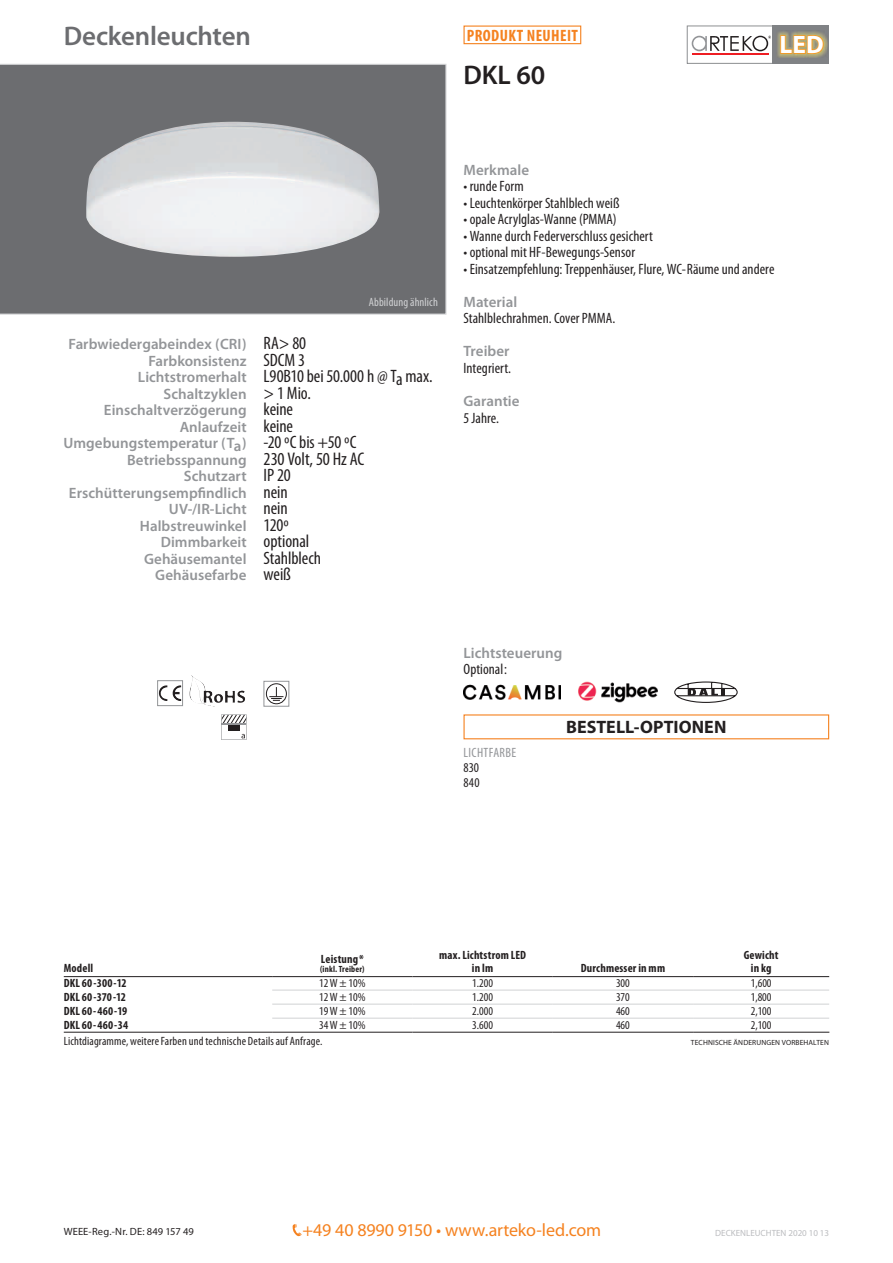
<style>
.page{position:relative;width:893px;height:1263px;background:#fff}
.page>*{position:absolute;margin:0;border:0;box-sizing:border-box;transform-origin:0 0}
.t1{font:600 27px "Myriad Pro";letter-spacing:-.01em;color:#6c6d70}
.t2{font:600 27px "Myriad Pro";color:#231f20}
.t3{font:700 25.2px "Myriad Pro";color:#fff}
.t4{font:condensed 18px "Myriad Pro";letter-spacing:-.005em;color:#231f20}
.t5{font:18px "Myriad Pro";letter-spacing:-.005em;color:#f58220}
.t6{font:700 18px "Myriad Pro";letter-spacing:.005em;color:#231f20}
.t7{font:700 condensed 16.5px "Myriad Pro";letter-spacing:.025em;color:#f58220}
.t8{font:600 15px/16.5px "Myriad Pro";color:#939598;text-align:right}
.t9{font:condensed 15px "Myriad Pro";letter-spacing:.005em;color:#231f20}
.t10{font:condensed 13.5px "Myriad Pro";letter-spacing:.025em;color:#939598}
.t11{font:condensed 13.5px/15px "Myriad Pro";letter-spacing:.01em;color:#231f20}
.t12{font:condensed 12px "Myriad Pro";letter-spacing:.01em;color:#231f20}
.t13{font:700 condensed 12px/13.5px "Myriad Pro";letter-spacing:.015em;color:#231f20;text-align:center}
.t14{font:condensed 12px "Myriad Pro";letter-spacing:.01em;color:#d1d2d4}
.t15{font:10.5px "Myriad Pro";letter-spacing:.01em;color:#231f20}
.t16{font:9px "Myriad Pro";color:#bcbdc0}
.t17{font:700 condensed 9px "Myriad Pro";letter-spacing:.025em;color:#231f20}
.t18{font:7.5px "Myriad Pro";letter-spacing:.015em;color:#231f20}
.s1{font-weight:400;font-stretch:condensed;font-size:18px;color:#231f20}
.s2{font-weight:600;font-stretch:normal;font-size:15px;color:#939598}
.s3{font-weight:400;font-stretch:condensed;font-size:18.3px;color:#231f20}
</style>
<div class="page">
<svg style="left:160px;top:685px;width:7px;height:4px"></svg>
<div style="left:157px;top:680px;width:26px;height:26px;border:1px solid #939598"></div>
<svg style="left:293px;top:1224px;width:8px;height:12px"></svg>
<svg style="left:64px;top:977px;width:765px;height:55px"></svg>
<hr style="left:272px;top:990px;width:140px;height:1px;background:#d1d2d4">
<hr style="left:272px;top:1004px;width:140px;height:1px;background:#d1d2d4">
<hr style="left:272px;top:1018px;width:140px;height:1px;background:#d1d2d4">
<hr style="left:64px;top:1032px;width:208px;height:1px;background:#231f20">
<hr style="left:272px;top:1032px;width:140px;height:1px;background:#231f20">
<hr style="left:412px;top:1032px;width:141px;height:1px;background:#231f20">
<hr style="left:553px;top:1032px;width:140px;height:1px;background:#231f20">
<hr style="left:693px;top:1032px;width:136px;height:1px;background:#231f20">
<hr style="left:64px;top:976px;width:208px;height:1px;background:#231f20">
<hr style="left:412px;top:976px;width:141px;height:1px;background:#231f20">
<hr style="left:553px;top:976px;width:140px;height:1px;background:#231f20">
<hr style="left:693px;top:976px;width:136px;height:1px;background:#231f20">
<hr style="left:412px;top:990px;width:141px;height:1px;background:#d1d2d4">
<hr style="left:553px;top:990px;width:140px;height:1px;background:#d1d2d4">
<hr style="left:693px;top:990px;width:136px;height:1px;background:#d1d2d4">
<hr style="left:412px;top:1004px;width:141px;height:1px;background:#d1d2d4">
<hr style="left:553px;top:1004px;width:140px;height:1px;background:#d1d2d4">
<hr style="left:693px;top:1004px;width:136px;height:1px;background:#d1d2d4">
<hr style="left:412px;top:1018px;width:141px;height:1px;background:#d1d2d4">
<hr style="left:553px;top:1018px;width:140px;height:1px;background:#d1d2d4">
<hr style="left:693px;top:1018px;width:136px;height:1px;background:#d1d2d4">
<hr style="left:64px;top:989px;width:208px;height:2px;background:#fff">
<hr style="left:64px;top:1003px;width:208px;height:2px;background:#fff">
<hr style="left:64px;top:1017px;width:208px;height:2px;background:#fff">
<hr style="left:272px;top:976px;width:140px;height:1px;background:#231f20">
<svg style="left:266px;top:683px;width:21px;height:21px"></svg>
<div style="left:264px;top:681px;width:25px;height:25px;border:1px solid #939598"></div>
<div style="left:463px;top:714px;width:366px;height:25px;border:1px solid #f58220"></div>
<img style="left:463px;top:684px;width:98px;height:16px">
<img style="left:578px;top:682px;width:79px;height:21px">
<svg style="left:674px;top:681px;width:64px;height:22px"></svg>
<div style="left:463px;top:26px;width:118px;height:18px;border:1px solid #f58220"></div>
<svg style="left:221px;top:714px;width:26px;height:26px"></svg>
<svg style="left:0;top:64px;width:446px;height:251px;background:#8f9093"></svg>
<svg style="left:687px;top:26px;width:142px;height:38px"></svg>
<h1 class="t1" style="left:64px;top:19px;width:189px">Deckenleuchten</h1>
<h2 class="t3" style="left:779px;top:28px;width:46px">LED</h2>
<p class="t7" style="left:467px;top:25px;width:113px">PRODUKT NEUHEIT</p>
<h1 class="t2" style="left:463px;top:58px;width:83px">DKL 60</h1>
<p class="t14" style="left:369px;top:295px;width:71px">Abbildung ähnlich</p>
<p class="t8" style="left:69px;top:336px;width:239px">Farbwiedergabeindex (CRI) <span class="s1">RA&gt; 80<br></span>Farbkonsistenz <span class="s1">SDCM 3</span></p>
<p class="t4" style="left:138px;top:366px;width:296px"><span class="s2">Lichtstromerhalt</span> L90B10 bei 50.000 h @ Ta max.</p>
<p class="t8" style="left:164px;top:385px;width:149px">Schaltzyklen <span class="s1">&gt; 1 Mio.</span></p>
<p class="t8" style="left:104px;top:402px;width:191px">Einschaltverzögerung <span class="s1">keine</span></p>
<p class="t8" style="left:180px;top:418px;width:115px">Anlaufzeit <span class="s1">keine</span></p>
<p class="t8" style="left:64px;top:435px;width:294px">Umgebungstemperatur (Ta) <span class="s1">-20 ºC bis +50 ºC</span></p>
<p class="t8" style="left:127px;top:451px;width:239px">Betriebsspannung <span class="s3">230 Volt, 50 Hz AC</span></p>
<p class="t8" style="left:184px;top:468px;width:108px">Schutzart <span class="s1">IP 20</span></p>
<p class="t8" style="left:69px;top:484px;width:220px">Erschütterungsempfindlich <span class="s1">nein</span></p>
<p class="t8" style="left:169px;top:501px;width:120px">UV-/IR-Licht <span class="s1">nein</span></p>
<p class="t8" style="left:140px;top:517px;width:151px">Halbstreuwinkel <span class="s1">120º</span></p>
<p class="t8" style="left:161px;top:534px;width:150px">Dimmbarkeit <span class="s1">optional</span></p>
<p class="t8" style="left:144px;top:550px;width:179px">Gehäusemantel <span class="s1">Stahlblech</span></p>
<p class="t8" style="left:155px;top:567px;width:137px">Gehäusefarbe <span class="s1">weiß</span></p>
<p class="t8" style="left:463px;top:161px;width:67px">Merkmale</p>
<p class="t9" style="left:463px;top:177px;width:62px">• runde Form</p>
<p class="t9" style="left:463px;top:194px;width:157px">• Leuchtenkörper Stahlblech weiß</p>
<p class="t9" style="left:463px;top:210px;width:155px">• opale Acrylglas-Wanne (PMMA)</p>
<p class="t9" style="left:463px;top:227px;width:191px">• Wanne durch Federverschluss gesichert</p>
<p class="t9" style="left:463px;top:243px;width:173px">• optional mit HF-Bewegungs-Sensor</p>
<p class="t9" style="left:463px;top:260px;width:313px">• Einsatzempfehlung: Treppenhäuser, Flure, WC-Räume und andere</p>
<p class="t8" style="left:463px;top:293px;width:55px">Material</p>
<p class="t9" style="left:463px;top:309px;width:153px">Stahlblechrahmen. Cover PMMA.</p>
<p class="t8" style="left:463px;top:343px;width:48px">Treiber</p>
<p class="t9" style="left:463px;top:359px;width:49px">Integriert.</p>
<p class="t8" style="left:463px;top:392px;width:58px">Garantie</p>
<p class="t9" style="left:463px;top:408px;width:37px">5 Jahre.</p>
<p class="t8" style="left:463px;top:644px;width:100px">Lichtsteuerung</p>
<p class="t9" style="left:463px;top:660px;width:45px">Optional:</p>
<p class="t10" style="left:464px;top:744px;width:54px">LICHTFARBE</p>
<p class="t11" style="left:463px;top:760px;width:18px">830<br>840</p>
<p class="t6" style="left:566px;top:715px;width:162px">BESTELL-OPTIONEN</p>
<p class="t13" style="left:64px;top:961px;width:31px">Modell</p>
<p class="t13" style="left:321px;top:952px;width:44px">Leistung*</p>
<p class="t17" style="left:320px;top:964px;width:46px">(inkl. Treiber)</p>
<p class="t13" style="left:439px;top:948px;width:89px">max. Lichtstrom LED in lm</p>
<p class="t13" style="left:581px;top:961px;width:86px">Durchmesser in mm</p>
<p class="t13" style="left:744px;top:948px;width:36px">Gewicht in kg</p>
<p class="t13" style="left:64px;top:976px;width:64px">DKL 60-300-12</p>
<p class="t12" style="left:319px;top:976px;width:48px">12 W ± 10%</p>
<p class="t12" style="left:472px;top:976px;width:22px">1.200</p>
<p class="t12" style="left:616px;top:976px;width:15px">300</p>
<p class="t12" style="left:751px;top:976px;width:22px">1,600</p>
<p class="t13" style="left:64px;top:990px;width:64px">DKL 60-370-12</p>
<p class="t12" style="left:319px;top:990px;width:48px">12 W ± 10%</p>
<p class="t12" style="left:472px;top:990px;width:22px">1.200</p>
<p class="t12" style="left:616px;top:990px;width:15px">370</p>
<p class="t12" style="left:751px;top:990px;width:22px">1,800</p>
<p class="t13" style="left:64px;top:1004px;width:65px">DKL 60-460-19</p>
<p class="t12" style="left:319px;top:1004px;width:48px">19 W ± 10%</p>
<p class="t12" style="left:472px;top:1004px;width:22px">2.000</p>
<p class="t12" style="left:616px;top:1004px;width:15px">460</p>
<p class="t12" style="left:751px;top:1004px;width:22px">2,100</p>
<p class="t13" style="left:64px;top:1018px;width:66px">DKL 60-460-34</p>
<p class="t12" style="left:319px;top:1018px;width:48px">34 W ± 10%</p>
<p class="t12" style="left:472px;top:1018px;width:22px">3.600</p>
<p class="t12" style="left:616px;top:1018px;width:15px">460</p>
<p class="t12" style="left:751px;top:1018px;width:22px">2,100</p>
<p class="t12" style="left:64px;top:1034px;width:260px">Lichtdiagramme, weitere Farben und technische Details auf Anfrage.</p>
<p class="t18" style="left:691px;top:1038px;width:140px">TECHNISCHE ÄNDERUNGEN VORBEHALTEN</p>
<p class="t15" style="left:64px;top:1225px;width:132px">WEEE-Reg.-Nr. DE: 849 157 49</p>
<p class="t5" style="left:302px;top:1218px;width:300px">+49 40 8990 9150 • www.arteko-led.com</p>
<p class="t16" style="left:715px;top:1227px;width:115px">DECKENLEUCHTEN 2020 10 13</p>
</div>
